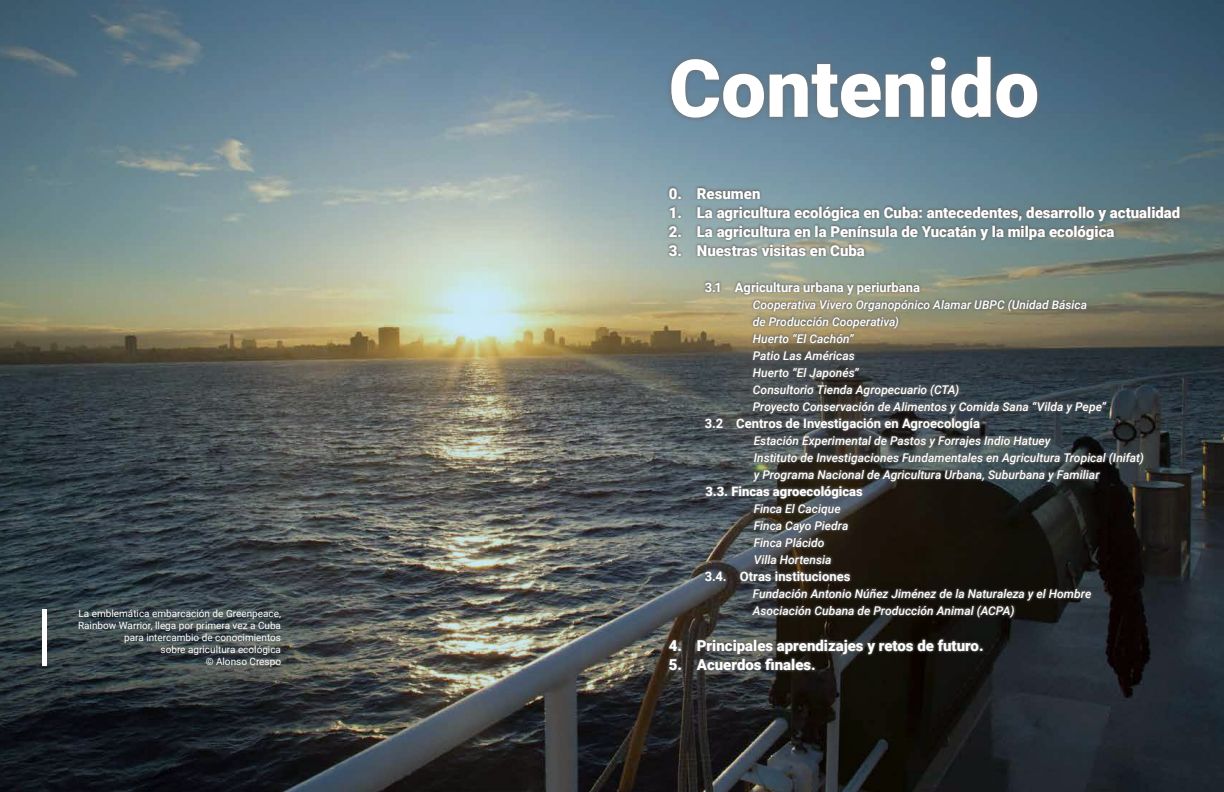
<style>
.page{position:relative;width:1224px;height:792px;background:#fff}
.page>*{position:absolute;margin:0;border:0;box-sizing:border-box;transform-origin:0 0}
.t1{font:900 80px "Roboto";color:#fff}
.t2{font:900 15px "Roboto";color:#fff}
.t3{font:700 13px "Roboto";color:#fff}
.t4{font:900 13px "Roboto";color:#fff}
.t5{font:italic 500 12px/17px "Roboto";color:#fff}
.t6{font:10px/12px "Roboto";color:#fff;text-align:right}
</style>
<div class="page">
<img style="left:0;top:0;width:1224px;height:792px">
<img style="left:666px;top:185px;width:517px;height:488px">
<svg style="left:665px;top:51px;width:378px;height:73px;background:#607582"></svg>
<div style="left:42px;top:610px;width:5px;height:56px;background:#fff"></div>
<p class="t6" style="left:78px;top:607px;width:205px">La emblemática embarcación de Greenpeace, Rainbow Warrior, llega por primera vez a Cuba para intercambio de conocimientos<br>sobre agricultura ecológica<br>© Alonso Crespo</p>
<h1 class="t1" style="left:669px;top:32px;width:372px">Contenido</h1>
<p class="t2" style="left:669px;top:183px;width:93px">0. Resumen</p>
<p class="t2" style="left:669px;top:202px;width:513px">1. La agricultura ecológica en Cuba: antecedentes, desarrollo y actualidad</p>
<p class="t2" style="left:669px;top:221px;width:447px">2. La agricultura en la Península de Yucatán y la milpa ecológica</p>
<p class="t2" style="left:669px;top:240px;width:198px">3. Nuestras visitas en Cuba</p>
<p class="t3" style="left:705px;top:278px;width:217px">3.1 Agricultura urbana y periurbana</p>
<p class="t5" style="left:753px;top:296px;width:355px">Cooperativa Vivero Organopónico Alamar UBPC (Unidad Básica<br>de Producción Cooperativa)<br>Huerto “El Cachón”<br>Patio Las Américas<br>Huerto “El Japonés”<br>Consultorio Tienda Agropecuario (CTA)<br>Proyecto Conservación de Alimentos y Comida Sana “Vilda y Pepe”</p>
<p class="t3" style="left:705px;top:414px;width:277px">3.2 Centros de Investigación en Agroecología</p>
<p class="t5" style="left:754px;top:432px;width:392px">Estación Experimental de Pastos y Forrajes Indio Hatuey<br>Instituto de Investigaciones Fundamentales en Agricultura Tropical (Inifat) y Programa Nacional de Agricultura Urbana, Suburbana y Familiar</p>
<p class="t4" style="left:706px;top:482px;width:159px">3.3. Fincas agroecológicas</p>
<p class="t5" style="left:754px;top:500px;width:96px">Finca El Cacique<br>Finca Cayo Piedra<br>Finca Plácido<br>Villa Hortensia</p>
<p class="t3" style="left:705px;top:567px;width:147px">3.4. Otras instituciones</p>
<p class="t5" style="left:753px;top:585px;width:340px">Fundación Antonio Núñez Jiménez de la Naturaleza y el Hombre<br>Asociación Cubana de Producción Animal (ACPA)</p>
<p class="t2" style="left:669px;top:635px;width:316px">4. Principales aprendizajes y retos de futuro.</p>
<p class="t2" style="left:669px;top:654px;width:149px">5. Acuerdos finales.</p>
</div>
